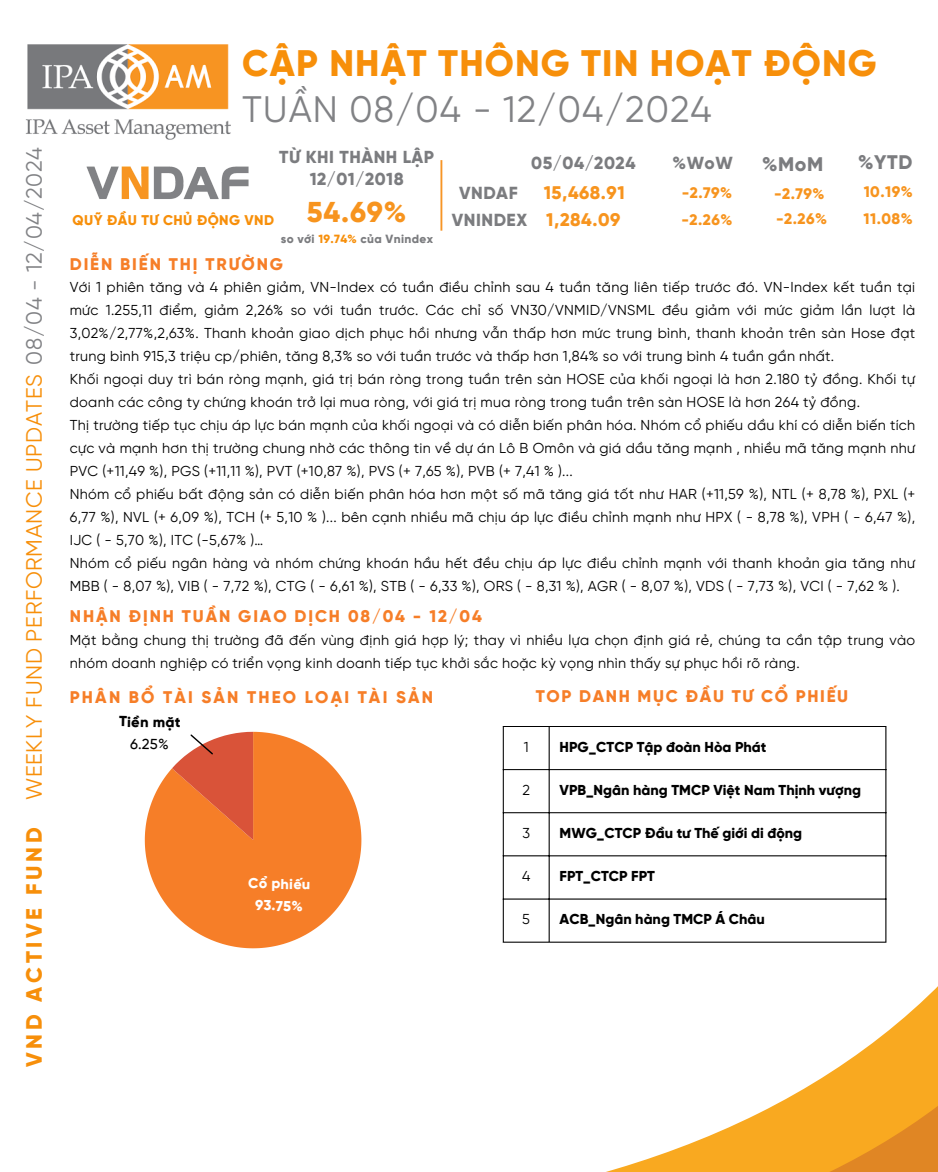
<style>
.page{position:relative;width:938px;height:1172px;background:#fff}
.page>*{position:absolute;margin:0;border:0;box-sizing:border-box;transform-origin:0 0}
.t1{font:36.88px "SVN Gilroy X Bold";letter-spacing:.03em;color:#f78f0a}
.t2{font:36.81px "SVN Gilroy";letter-spacing:.03em;color:#818285}
.t3{font:28.69px "SVN Gilroy X Bold";color:#f7941e}
.t4{font:22.19px "SVN Gilroy";letter-spacing:.03em;color:#f78f0a}
.t5{font:22.19px "SVN Gilroy X Bold";letter-spacing:.165em;color:#f78f0a}
.t6{font:19.69px "SVN Gilroy X Bold";letter-spacing:.03em;color:#7b7c7f}
.t7{font:18.25px "SVN Gilroy X Bold";letter-spacing:.03em;color:#f7941e}
.t8{font:17.44px "SVN Gilroy X Bold";letter-spacing:.03em;color:#7b7c7f}
.t9{font:17.38px "SVN Gilroy X Bold";letter-spacing:.03em;color:#7b7c7f}
.t10{font:16.88px "SVN Gilroy X Bold";letter-spacing:.11em;color:#f67e28}
.t11{font:16.88px "SVN Gilroy X Bold";letter-spacing:.13em;color:#f67e28}
.t12{font:15.25px "SVN Gilroy X Bold";letter-spacing:.03em;color:#f7941e}
.t13{font:14.56px "SVN Gilroy X Bold";color:#000}
.t14{font:500 14.56px "SVN Gilroy";color:#000}
.t15{font:14.38px/23px "SVN Gilroy";letter-spacing:.02em;color:#000}
.t16{font:14.38px "SVN Gilroy X Bold";color:#000}
.t17{font:14.38px "SVN Gilroy X Bold";color:#fffefe}
.t18{font:14.06px "SVN Gilroy X Bold";letter-spacing:.03em;color:#f78f0a}
.t19{font:11.88px "SVN Gilroy X Bold";letter-spacing:.03em;color:#7b7c7f}
.s1{color:#818285}
.s2{color:#f78f0a}
</style>
<div class="page">
<img style="left:25px;top:44px;width:206px;height:96px">
<svg style="left:145px;top:732px;width:216px;height:171px;fill:#f67e28"></svg>
<svg style="left:172px;top:732px;width:81px;height:108px;background:#e57247"></svg>
<hr style="left:503px;top:727px;width:1px;height:215px;background:#000">
<hr style="left:548px;top:727px;width:1px;height:215px;background:#000">
<hr style="left:885px;top:727px;width:1px;height:215px;background:#000">
<hr style="left:503px;top:726px;width:383px;height:1px;background:#000">
<hr style="left:503px;top:769px;width:383px;height:1px;background:#000">
<hr style="left:503px;top:812px;width:383px;height:1px;background:#000">
<hr style="left:503px;top:855px;width:383px;height:1px;background:#000">
<hr style="left:503px;top:898px;width:383px;height:1px;background:#000">
<img style="left:86px;top:166px;width:163px;height:34px">
<hr style="left:440px;top:160px;width:2px;height:71px;background:#f79526">
<svg style="left:165px;top:903px;width:773px;height:142px"></svg>
<svg style="left:606px;top:1045px;width:332px;height:127px;fill:#f9a924"></svg>
<p class="t4" style="left:24px;top:800px;width:655px;rotate:-90deg">WEEKLY FUND PERFORMANCE UPDATES <span class="s1">08/04 - 12/04/2024</span></p>
<p class="t5" style="left:24px;top:1067px;width:241px;rotate:-90deg">VND ACTIVE FUND</p>
<h1 class="t1" style="left:242px;top:46px;width:636px">CẬP NHẬT THÔNG TIN HOẠT ĐỘNG</h1>
<h1 class="t2" style="left:242px;top:93px;width:471px">TUẦN 08/04 - 12/04/2024</h1>
<p class="t9" style="left:279px;top:149px;width:156px">TỪ KHI THÀNH LẬP</p>
<p class="t9" style="left:310px;top:171px;width:96px">12/01/2018</p>
<p class="t18" style="left:72px;top:213px;width:203px">QUỸ ĐẦU TƯ CHỦ ĐỘNG VND</p>
<p class="t3" style="left:307px;top:199px;width:101px">54.69%</p>
<h6 class="t19" style="left:281px;top:234px;width:154px">so với <span class="s2">19.74%</span> của Vnindex</h6>
<p class="t10" style="left:70px;top:256px;width:215px">DIỄN BIẾN THỊ TRƯỜNG</p>
<p class="t8" style="left:531px;top:155px;width:106px">05/04/2024</p>
<p class="t8" style="left:672px;top:155px;width:62px">%WoW</p>
<p class="t6" style="left:762px;top:156px;width:63px">%MoM</p>
<p class="t7" style="left:543px;top:184px;width:83px">15,468.91</p>
<p class="t12" style="left:681px;top:186px;width:52px">-2.79%</p>
<p class="t8" style="left:459px;top:185px;width:60px">VNDAF</p>
<h3 class="t12" style="left:774px;top:186px;width:52px">-2.79%</h3>
<p class="t12" style="left:776px;top:212px;width:52px">-2.26%</p>
<p class="t8" style="left:452px;top:212px;width:77px">VNINDEX</p>
<p class="t7" style="left:546px;top:211px;width:76px">1,284.09</p>
<p class="t12" style="left:681px;top:212px;width:52px">-2.26%</p>
<p class="t6" style="left:858px;top:153px;width:56px">%YTD</p>
<p class="t12" style="left:863px;top:184px;width:51px">10.19%</p>
<p class="t12" style="left:863px;top:212px;width:51px">11.08%</p>
<p class="t15" style="left:70px;top:277px;width:846px;text-align:justify">Với 1 phiên tăng và 4 phiên giảm, VN-Index có tuần điều chỉnh sau 4 tuần tăng liên tiếp trước đó. VN-Index kết tuần tại mức 1.255,11 điểm, giảm 2,26% so với tuầ n trước. Các chỉ số VN30/VNMID/VNSML đều giảm với mức giảm lần lượt là 3,02%/2,77%,2,63%. Thanh khoản giao dịch phục hồi nhưng vẫn thấp hơn mức trung bình, thanh khoản trên sàn Hose đạt trung bình 915,3 triệu cp/phiên, tăng 8,3% so với tuần trước và thấp hơn 1,84% so với trung bình 4 tuần gần nhất.</p>
<p class="t15" style="left:70px;top:369px;width:846px">Khối ngoại duy trì bán ròng mạnh, giá trị bán ròng trong tuần trên sàn HOSE của khối ngoại là hơn 2.180 tỷ đồng. Khối tự doanh các công ty chứng khoán trở lại mua ròng, với giá trị mua ròng trong tuần trên sàn HOSE là hơn 264 tỷ đồng.</p>
<p class="t15" style="left:70px;top:415px;width:846px;text-align:justify">Thị trường tiếp tục chịu áp lực bán mạnh của khối ngoại và có diễn biến phân hóa. Nhóm cổ phiếu dầu khí có diễn biến tích cực và mạnh hơn thị trường chung nhờ các thông tin về dự án Lô B Omôn và giá dầu tăng mạnh , nhiều mã tăng mạnh như PVC (+11,49 %), PGS (+11,11 %), PVT (+10,87 %), PVS (+ 7,65 %), PVB (+ 7,41 % )...</p>
<p class="t15" style="left:70px;top:484px;width:846px;text-align:justify">Nhóm cổ phiếu bất động sản có diễn biến phân hóa hơn một số mã tăng giá tốt như HAR (+11,59 %), NTL (+ 8,78 %), PXL (+ 6,77 %), NVL (+ 6,09 %), TCH (+ 5,10 % )... bên cạnh nhiều mã chịu áp lực điều chỉnh mạnh như HPX ( - 8,78 %), VPH ( - 6,47 %), IJC ( - 5,70 %), ITC (-5,67% )…</p>
<p class="t15" style="left:70px;top:553px;width:846px">Nhóm cổ piếu ngân hàng và nhóm chứng khoán hầu hết đều chịu áp lực điều chỉnh mạnh với thanh khoản gia tăng như<br>MBB ( - 8,07 %), VIB ( - 7,72 %), CTG ( - 6,61 %), STB ( - 6,33 %), ORS ( - 8,31 %), AGR ( - 8,07 %), VDS ( - 7,73 %), VCI ( - 7,62 % ).</p>
<p class="t10" style="left:70px;top:608px;width:413px">NHẬN ĐỊNH TUẦN GIAO DỊCH 08/04 - 12/04</p>
<p class="t15" style="left:70px;top:629px;width:846px">Mặt bằng chung thị trường đã đến vùng định giá hợp lý; thay vì nhiều lựa chọn định giá rẻ, chúng ta cần tập trung vào nhóm doanh nghiệp có triển vọng kinh doanh tiếp tục khởi sắc hoặc kỳ vọng nhìn thấy sự phục hồi rõ ràng.</p>
<p class="t11" style="left:70px;top:689px;width:365px">PHÂN BỔ TÀI SẢN THEO LOẠI TÀI SẢN</p>
<p class="t10" style="left:535px;top:689px;width:314px">TOP DANH MỤC ĐẦU TƯ CỔ PHIẾU</p>
<h4 class="t13" style="left:119px;top:715px;width:63px;rotate:1deg">Tiền mặt</h4>
<p class="t14" style="left:130px;top:737px;width:40px;rotate:1deg">6.25%</p>
<p class="t15" style="left:523px;top:736px;width:6px">1</p>
<h5 class="t16" style="left:559px;top:740px;width:208px">HPG_CTCP Tập đoàn Hòa Phát</h5>
<p class="t15" style="left:522px;top:779px;width:9px">2</p>
<p class="t16" style="left:559px;top:783px;width:303px">VPB_Ngân hàng TMCP Việt Nam Thịnh vượng</p>
<p class="t15" style="left:522px;top:822px;width:9px">3</p>
<h6 class="t16" style="left:559px;top:826px;width:244px">MWG_CTCP Đầu tư Thế giới di động</h6>
<p class="t15" style="left:522px;top:866px;width:10px">4</p>
<h6 class="t16" style="left:559px;top:870px;width:97px">FPT_CTCP FPT</h6>
<p class="t15" style="left:522px;top:909px;width:9px">5</p>
<p class="t16" style="left:559px;top:913px;width:207px">ACB_Ngân hàng TMCP Á Châu</p>
<p class="t17" style="left:248px;top:876px;width:64px;rotate:1deg">Cổ phiếu</p>
<h2 class="t17" style="left:255px;top:899px;width:49px;rotate:1deg">93.75%</h2>
</div>
